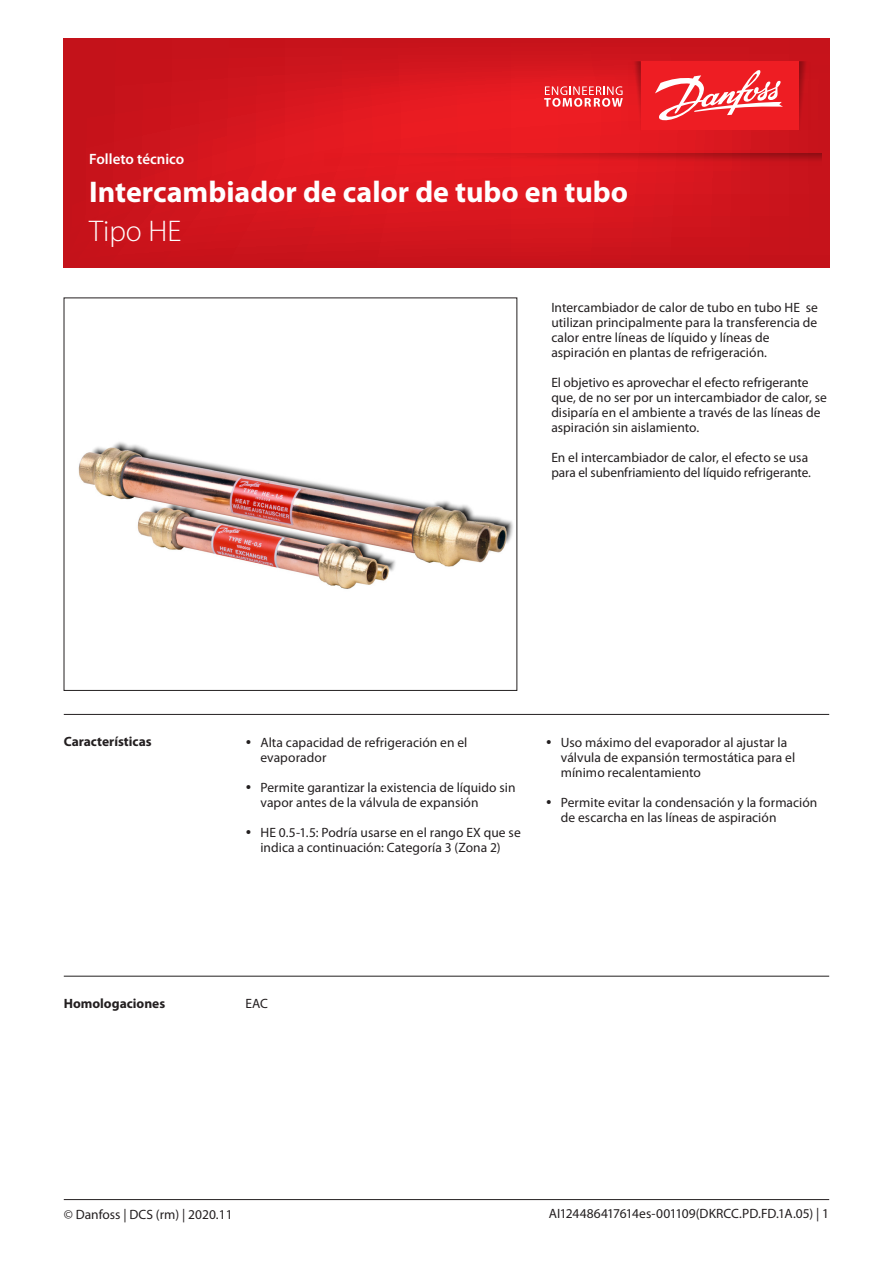
<style>
.page{position:relative;width:893px;height:1263px;background:#fff}
.page>*{position:absolute;margin:0;border:0;box-sizing:border-box;transform-origin:0 0}
.t1{font:700 30px "Myriad Pro";color:#fff}
.t2{font:300 30px "Myriad Pro";color:#fff}
.t3{font:600 15px "Myriad Pro";color:#fff}
.Body_copy{font:13.5px/15px "Myriad Pro";letter-spacing:.005em;color:#231f20}
.Normtext__bold{font:700 13.5px "Myriad Pro";color:#231f20}
.Normtext{font:13.5px "Myriad Pro";color:#231f20}
</style>
<div class="page">
<img style="left:78px;top:442px;width:435px;height:147px">
<svg style="left:64px;top:38px;width:765px;height:230px;background:#d2151d"></svg>
<svg style="left:799px;top:61px;width:12px;height:69px"></svg>
<div style="left:641px;top:61px;width:158px;height:69px;background:#ee1d23"></div>
<svg style="left:544px;top:61px;width:97px;height:69px;background:#e52d33"></svg>
<svg style="left:655px;top:70px;width:128px;height:51px"></svg>
<svg style="left:325px;top:153px;width:497px;height:13px;background:#d4171d"></svg>
<hr style="left:64px;top:714px;width:765px;height:1px;background:#231f20">
<hr style="left:64px;top:976px;width:765px;height:1px;background:#231f20">
<hr style="left:64px;top:1199px;width:765px;height:1px;background:#231f20">
<p class="t3" style="left:89px;top:151px;width:96px">Folleto técnico</p>
<h1 class="t1" style="left:89px;top:175px;width:540px">Intercambiador de calor de tubo en tubo</h1>
<h1 class="t2" style="left:89px;top:215px;width:94px">Tipo HE</h1>
<p class="Body_copy" style="left:551px;top:300px;width:268px">Intercambiador de calor de tubo en tubo HE se utilizan principalmente para la transferencia de calor entre líneas de líquido y líneas de aspiración en plantas de refrigeración.</p>
<p class="Body_copy" style="left:551px;top:375px;width:277px">El objetivo es aprovechar el efecto refrigerante que, de no ser por un intercambiador de calor, se disiparía en el ambiente a través de las líneas de aspiración sin aislamiento.</p>
<p class="Body_copy" style="left:551px;top:450px;width:261px">En el intercambiador de calor, el efecto se usa para el subenfriamiento del líquido refrigerante.</p>
<p class="Normtext__bold" style="left:64px;top:734px;width:89px">Características</p>
<p class="Normtext__bold" style="left:64px;top:996px;width:103px">Homologaciones</p>
<p class="Body_copy" style="left:260px;top:735px;width:208px">Alta capacidad de refrigeración en el evaporador</p>
<p class="Body_copy" style="left:260px;top:780px;width:257px">Permite garantizar la existencia de líquido sin vapor antes de la válvula de expansión</p>
<p class="Body_copy" style="left:260px;top:825px;width:262px">HE 0.5-1.5: Podría usarse en el rango EX que se indica a continuación: Categoría 3 (Zona 2)</p>
<p class="Body_copy" style="left:561px;top:735px;width:236px">Uso máximo del evaporador al ajustar la válvula de expansión termostática para el mínimo recalentamiento</p>
<p class="Body_copy" style="left:561px;top:795px;width:258px">Permite evitar la condensación y la formación de escarcha en las líneas de aspiración</p>
<p class="Normtext" style="left:246px;top:996px;width:24px">EAC</p>
<p class="Body_copy" style="left:64px;top:1207px;width:170px">© Danfoss | DCS (rm) | 2020.11</p>
<p class="Body_copy" style="left:549px;top:1206px;width:282px">AI124486417614es-001109(DKRCC.PD.FD.1A.05) | 1</p>
</div>
